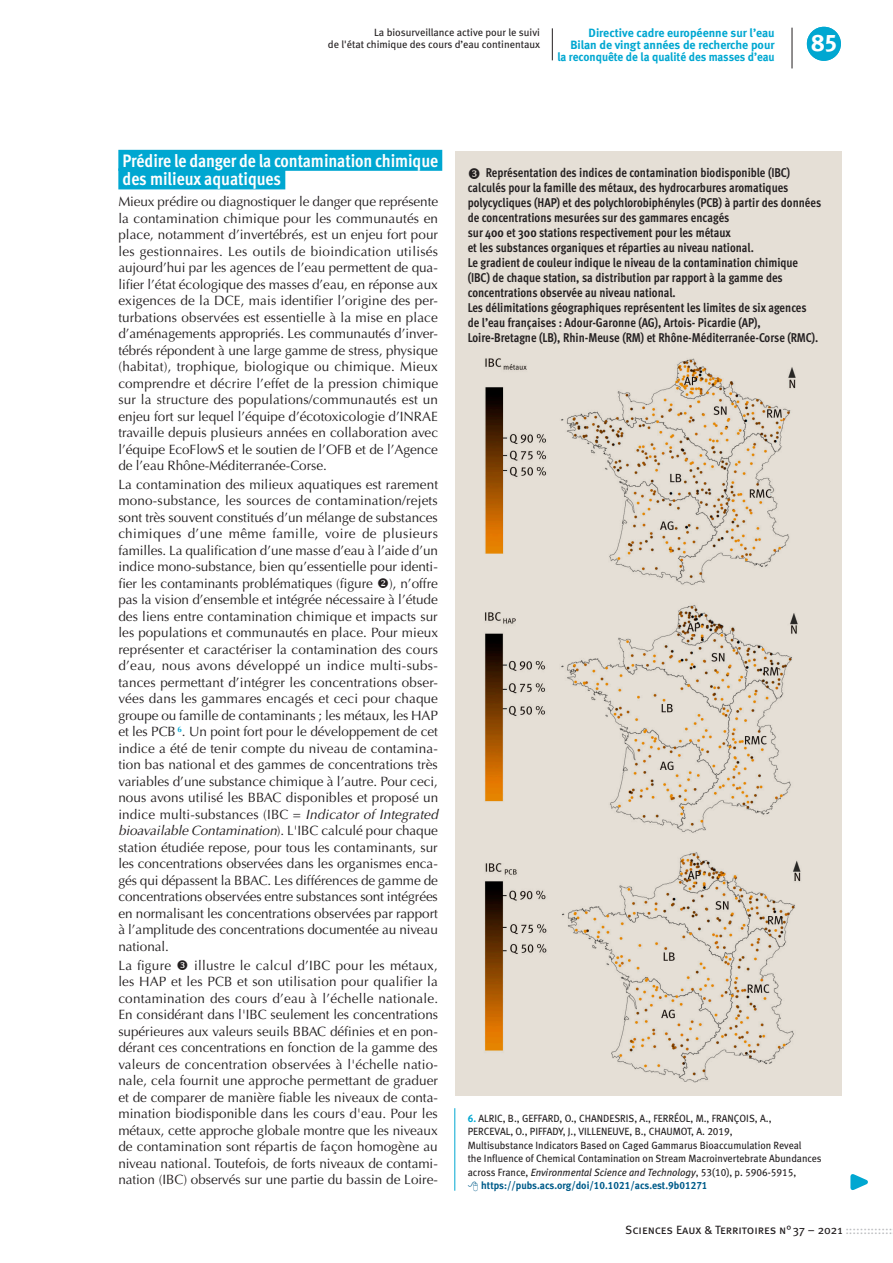
<style>
.page{position:relative;width:893px;height:1263px;background:#fff}
.page>*{position:absolute;margin:0;border:0;box-sizing:border-box;transform-origin:0 0}
.t1{font:24px "Meta Bold Caps Expert";color:#fff}
.t2{font:21px "Meta Bold Caps Expert";color:#fff}
.H1_bleu{font:700 18px "Meta Cond OT";letter-spacing:-.005em;color:#fff}
.t3{font:13.5px/16.5px "Optima";letter-spacing:-.005em;color:#231f20;text-align:justify}
.titre_figure{font:700 12.75px/15px "Meta Cond OT";color:#231f20}
.t4{font:700 12px/12px "Meta";color:#00a7d1;text-align:right}
.t5{font:12px "Meta Book Caps";letter-spacing:-.005em;color:#231f20}
.coordonnées{font:10.5px "Meta Book LF";color:#231f20;scale:.96 1}
.roulette_article{font:10.5px/12px "Meta Book LF";color:#231f20;text-align:right}
.coordonnées-2{font:10.5px "Meta Bold LF";color:#005c8a;scale:.96 1}
.s1{font-style:italic}
.s2{font-family:"Meta Bold LF";color:#00a7d1}
.s3{color:#bcbdc0}
</style>
<div class="page">
<div style="left:118px;top:150px;width:324px;height:21px;background:#00a7d1"></div>
<div style="left:118px;top:168px;width:167px;height:21px;background:#00a7d1"></div>
<svg style="left:850px;top:1174px;width:18px;height:16px"></svg>
<hr style="left:552px;top:28px;width:1px;height:32px;background:#231f20">
<div style="left:455px;top:151px;width:387px;height:944px;background:#e5dfd6"></div>
<hr style="left:455px;top:1108px;width:1px;height:83px;background:#00a7d1">
<img style="left:485px;top:358px;width:316px;height:725px">
<hr style="left:792px;top:28px;width:1px;height:40px;background:#231f20">
<div style="left:807px;top:27px;width:34px;height:34px;background:#00a7d1;border-radius:50%"></div>
<p class="roulette_article" style="left:328px;top:26px;width:214px">La biosurveillance active pour le suivi<br>de l'état chimique des cours d’eau continentaux</p>
<p class="t4" style="left:557px;top:27px;width:219px">Directive cadre européenne sur l’eau<br>Bilan de vingt années de recherche pour<br>la reconquête de la qualité des masses d’eau</p>
<h1 class="t1" style="left:811px;top:28px;width:28px">85</h1>
<h2 class="t2" style="left:813px;top:31px;width:24px">85</h2>
<p class="H1_bleu" style="left:123px;top:149px;width:317px">Prédire le danger de la contamination chimique</p>
<p class="H1_bleu" style="left:123px;top:168px;width:160px">des milieux aquatiques</p>
<p class="t3" style="left:118px;top:194px;width:321px">Mieux prédire ou diagnostiquer le danger que représente la contamination chimique pour les communautés en place, notamment d’invertébrés, est un enjeu fort pour les gestionnaires. Les outils de bioindication utilisés aujourd’hui par les agences de l’eau permettent de qua&shy;lifier l’état écologique des masses d’eau, en réponse aux exigences de la DCE, mais identifier l’origine des per&shy;turbations observées est essentielle à la mise en place d’aménagements appropriés. Les communautés d’inver&shy;tébrés répondent à une large gamme de stress, physique (habitat), trophique, biologique ou chimique. Mieux comprendre et décrire l’effet de la pression chimique sur la structure des populations/communautés est un enjeu fort sur lequel l’équipe d’écotoxicologie d’INRAE travaille depuis plusieurs années en collaboration avec l’équipe EcoFlowS et le soutien de l’OFB et de l’Agence de l’eau Rhône-Méditerranée-Corse.</p>
<p class="t3" style="left:118px;top:476px;width:321px">La contamination des milieux aquatiques est rarement mono-substance, les sources de contamination/rejets sont très souvent constitués d’un mélange de substances chimiques d’une même famille, voire de plusieurs familles. La qualification d’une masse d’eau à l’aide d’un indice mono-substance, bien qu’essentielle pour identi&shy;fier les contaminants problématiques (figure ❖), n’offre pas la vision d’ensemble et intégrée nécessaire à l’étude des liens entre contamination chimique et impacts sur les populations et communautés en place. Pour mieux représenter et caractériser la contamination des cours d’eau, nous avons développé un indice multi-subs&shy;tances permettant d’intégrer les concentrations obser&shy;vées dans les gammares encagés et ceci pour chaque groupe ou famille de contaminants ; les métaux, les HAP et les PCB <sup>6</sup>. Un point fort pour le développement de cet indice a été de tenir compte du niveau de contamina&shy;tion bas national et des gammes de concentrations très variables d’une substance chimique à l’autre. Pour ceci, nous avons utilisé les BBAC disponibles et proposé un indice multi-substances (IBC = <span class="s1">Indicator of Integrated bioavailable Contamination</span>). L'IBC calculé pour chaque station étudiée repose, pour tous les contaminants, sur les concentrations observées dans les organismes enca&shy;gés qui dépassent la BBAC. Les différences de gamme de concentrations observées entre substances sont intégrées en normalisant les concentrations observées par rapport à l’amplitude des concentrations documentée au niveau national.</p>
<p class="t3" style="left:118px;top:957px;width:54px">La figure</p>
<p class="t3" style="left:118px;top:957px;width:321px;text-indent:76px">illustre le calcul d’IBC pour les métaux, les HAP et les PCB et son utilisation pour qualifier la contamination des cours d’eau à l’échelle nationale.<br>En considérant dans l'IBC seulement les concentrations supérieures aux valeurs seuils BBAC définies et en pon&shy;dérant ces concentrations en fonction de la gamme des valeurs de concentration observées à l'échelle natio&shy;nale, cela fournit une approche permettant de graduer et de comparer de manière fiable les niveaux de conta&shy;mination biodisponible dans les cours d'eau. Pour les métaux, cette approche globale montre que les niveaux de contamination sont répartis de façon homogène au niveau national. Toutefois, de forts niveaux de contami&shy;nation (IBC) observés sur une partie du bassin de Loire-</p>
<p class="titre_figure" style="left:468px;top:166px;width:355px;text-indent:18px">Représentation des indices de contamination biodisponible (IBC) calculés pour la famille des métaux, des hydrocarbures aromatiques polycycliques (HAP) et des polychlorobiphényles (PCB) à partir des données de concentrations mesurées sur des gammares encagés<br>sur 400 et 300 stations respectivement pour les métaux<br>et les substances organiques et réparties au niveau national.<br>Le gradient de couleur indique le niveau de la contamination chimique (IBC) de chaque station, sa distribution par rapport à la gamme des concentrations observée au niveau national.<br>Les délimitations géographiques représentent les limites de six agences de l’eau françaises : Adour-Garonne (AG), Artois- Picardie (AP), Loire-Bretagne (LB), Rhin-Meuse (RM) et Rhône-Méditerranée-Corse (RMC).</p>
<p class="coordonnées" style="left:468px;top:1112px;width:318px"><span class="s2">6.</span> ALRIC, B., GEFFARD, O., CHANDESRIS, A., FERRÉOL, M., FRANÇOIS, A.,</p>
<p class="coordonnées" style="left:468px;top:1125px;width:278px">PERCEVAL, O., PIFFADY, J., VILLENEUVE, B., CHAUMOT, A. 2019,</p>
<p class="coordonnées" style="left:468px;top:1139px;width:349px">Multisubstance Indicators Based on Caged Gammarus Bioaccumulation Reveal</p>
<p class="coordonnées" style="left:468px;top:1152px;width:370px">the Influence of Chemical Contamination on Stream Macroinvertebrate Abundances</p>
<p class="coordonnées" style="left:468px;top:1166px;width:344px">across France, <span class="s1">Environmental Science and Technology</span>, 53(10), p. 5906-5915,</p>
<p class="coordonnées-2" style="left:481px;top:1179px;width:237px">https://pubs.acs.org/doi/10.1021/acs.est.9b01271</p>
<p class="t5" style="left:625px;top:1223px;width:269px">Sciences Eaux &amp; Territoires n°37 – 2021 <span class="s3">:::::::::::::</span></p>
</div>
